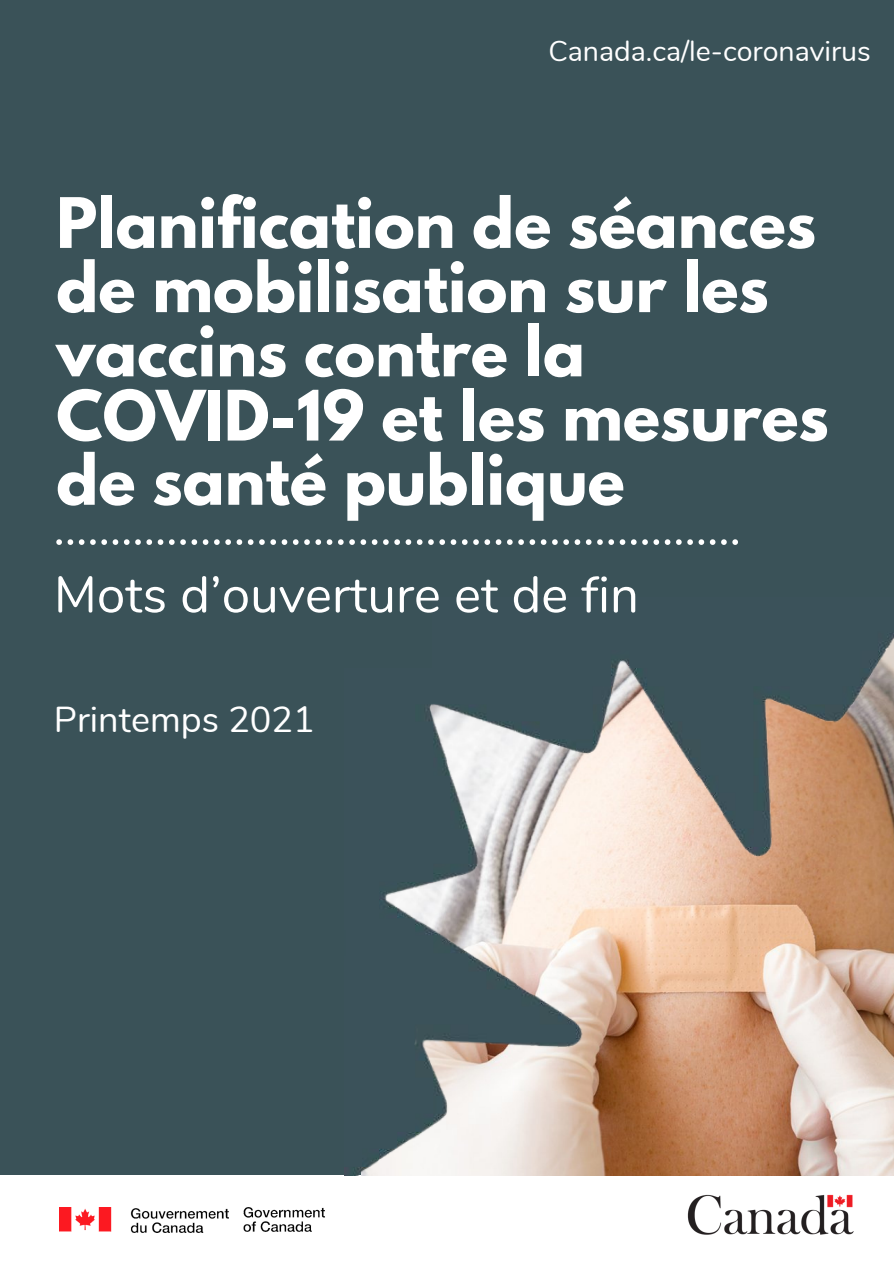
<style>
.page{position:relative;width:894px;height:1264px;background:#fff}
.page>*{position:absolute;margin:0;border:0;box-sizing:border-box;transform-origin:0 0}
.t1{font:700 61.5px/64.2px "League Spartan";color:#fff}
.t2{font:51px "Nunito";color:#fff}
.t3{font:36px "Nunito";color:#fff}
.t4{font:28.5px "Nunito";color:#fff}
</style>
<div class="page">
<div style="left:0;top:0;width:893px;height:1263px;background:#3a5258"></div>
<div style="left:0;top:1175px;width:893px;height:88px;background:#fff"></div>
<img style="left:683px;top:1175px;width:175px;height:60px">
<svg style="left:56px;top:539px;width:681px;height:6px"></svg>
<img style="left:60px;top:1207px;width:168px;height:25px">
<img style="left:243px;top:1207px;width:82px;height:24px">
<img style="left:344px;top:635px;width:549px;height:540px">
<div style="left:331px;top:597px;width:101px;height:71px;background:#3a5258"></div>
<p class="t4" style="left:548px;top:32px;width:324px">Canada.ca/le-coronavirus</p>
<p class="t1" style="left:56px;top:199px;width:773px">Planification de séances de mobilisation sur les vaccins contre la<br>COVID-19 et les mesures de santé publique</p>
<p class="t2" style="left:54px;top:560px;width:586px">Mots d’ouverture et de fin</p>
<p class="t3" style="left:54px;top:695px;width:262px">Printemps 2021</p>
</div>
